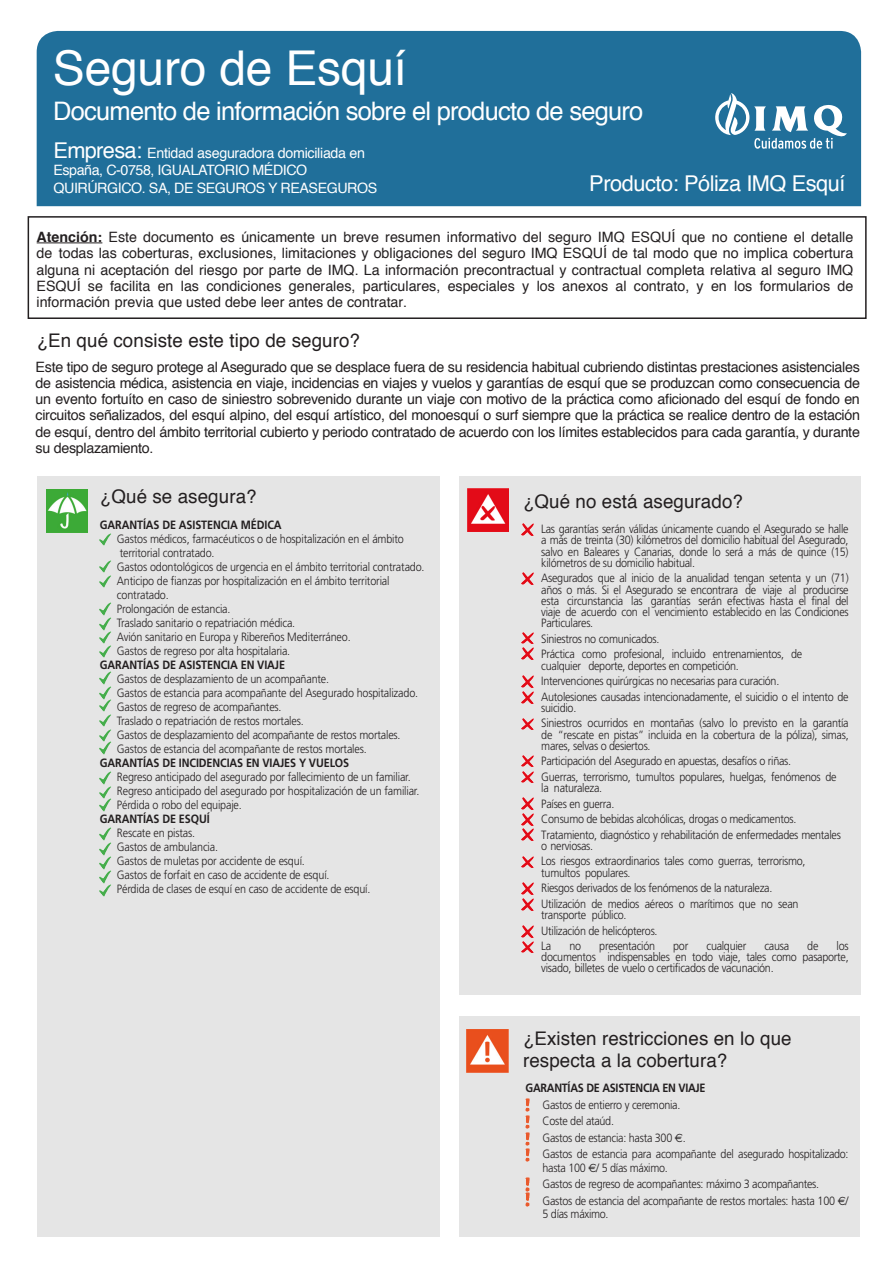
<style>
.page{position:relative;width:893px;height:1263px;background:#fff}
.page>*{position:absolute;margin:0;border:0;box-sizing:border-box;transform-origin:0 0}
.t1{font:48px "Helvetica";letter-spacing:-.005em;color:#fff}
.t2{font:25.5px "Helvetica";letter-spacing:-.03em;color:#fff}
.t3{font:21.75px "Helvetica";letter-spacing:-.02em;color:#fff}
.t4{font:18.75px "Helvetica";letter-spacing:.005em;color:#231f20}
.t5{font:14.25px/16.2px "Helvetica";letter-spacing:-.01em;color:#231f20;text-align:justify}
.t6{font:14.25px "Helvetica";letter-spacing:-.03em;color:#fff}
.t7{font:300 12px/15.5px "Frutiger";letter-spacing:-.025em;color:#231f20;scale:.9 1}
.t8{font:700 12px "Frutiger";letter-spacing:-.01em;color:#231f20;scale:.9 1}
.s1{font-size:21.75px}
.s2{font-weight:700}
.s3{font-family:"Euro Sans";font-weight:400}
</style>
<div class="page">
<div style="left:459px;top:1016px;width:401px;height:221px;background:#e5e5e5"></div>
<img style="left:467px;top:1029px;width:41px;height:43px">
<div style="left:37px;top:476px;width:402px;height:761px;background:#e5e5e5"></div>
<div style="left:37px;top:31px;width:824px;height:175px;background:#206f9a"></div>
<div style="left:28px;top:216px;width:839px;height:103px;border:2px solid #231f20"></div>
<div style="left:459px;top:476px;width:402px;height:519px;background:#e5e5e5"></div>
<img style="left:47px;top:490px;width:40px;height:42px">
<hr style="left:37px;top:243px;width:65px;height:1px;background:#231f20">
<svg style="left:100px;top:533px;width:11px;height:13px"></svg>
<svg style="left:100px;top:560px;width:11px;height:28px"></svg>
<svg style="left:100px;top:603px;width:11px;height:55px"></svg>
<svg style="left:100px;top:828px;width:11px;height:69px"></svg>
<img style="left:467px;top:488px;width:41px;height:43px">
<svg style="left:522px;top:524px;width:11px;height:11px"></svg>
<svg style="left:522px;top:573px;width:11px;height:11px"></svg>
<svg style="left:522px;top:676px;width:11px;height:27px"></svg>
<svg style="left:522px;top:632px;width:11px;height:27px"></svg>
<svg style="left:522px;top:718px;width:11px;height:12px"></svg>
<svg style="left:522px;top:755px;width:11px;height:28px"></svg>
<svg style="left:522px;top:798px;width:11px;height:42px"></svg>
<svg style="left:522px;top:856px;width:11px;height:12px"></svg>
<svg style="left:522px;top:883px;width:11px;height:27px"></svg>
<svg style="left:522px;top:925px;width:11px;height:28px"></svg>
<img style="left:525px;top:1098px;width:4px;height:14px">
<img style="left:525px;top:1115px;width:4px;height:14px">
<img style="left:525px;top:1132px;width:4px;height:14px">
<img style="left:525px;top:1148px;width:4px;height:14px">
<svg style="left:525px;top:1178px;width:4px;height:28px"></svg>
<svg style="left:100px;top:672px;width:11px;height:82px"></svg>
<svg style="left:100px;top:771px;width:11px;height:40px"></svg>
<svg style="left:715px;top:93px;width:132px;height:56px"></svg>
<p class="t1" style="left:53px;top:31px;width:356px">Seguro de Esquí</p>
<p class="t2" style="left:53px;top:91px;width:592px">Documento de información sobre el producto de seguro</p>
<p class="t6" style="left:54px;top:142px;width:313px"><span class="s1">Empresa:</span> Entidad aseguradora domiciliada en</p>
<p class="t6" style="left:54px;top:159px;width:255px">España, C-0758, IGUALATORIO MÉDICO</p>
<p class="t6" style="left:54px;top:177px;width:325px">QUIRÚRGICO. SA, DE SEGUROS Y REASEGUROS</p>
<p class="t5" style="left:37px;top:229px;width:818px"><span class="s2">Atención:</span> Este documento es únicamente un breve resumen informativo del seguro IMQ ESQUÍ que no contiene el detalle de todas las coberturas, exclusiones, limitaciones y obligaciones del seguro IMQ ESQUÍ de tal modo que no implica cobertura alguna ni aceptación del riesgo por parte de IMQ. La información precontractual y contractual completa relativa al seguro IMQ ESQUÍ se facilita en las condiciones generales, particulares, especiales y los anexos al contrato, y en los formularios de información previa que usted debe leer antes de contratar.</p>
<p class="t3" style="left:589px;top:166px;width:258px">Producto: Póliza IMQ Esquí</p>
<p class="t4" style="left:37px;top:326px;width:325px">¿En qué consiste este tipo de seguro?</p>
<p class="t5" style="left:36px;top:359px;width:826px">Este tipo de seguro protege al Asegurado que se desplace fuera de su residencia habitual cubriendo distintas prestaciones asistenciales de asistencia médica, asistencia en viaje, incidencias en viajes y vuelos y garantías de esquí que se produzcan como consecuencia de un evento fortuíto en caso de siniestro sobrevenido durante un viaje con motivo de la práctica como aficionado del esquí de fondo en circuitos señalizados, del esquí alpino, del esquí artístico, del monoesquí o surf siempre que la práctica se realice dentro de la estación de esquí, dentro del ámbito territorial cubierto y periodo contratado de acuerdo con los límites establecidos para cada garantía, y durante su desplazamiento.</p>
<p class="t4" style="left:100px;top:482px;width:158px">¿Qué se asegura?</p>
<p class="t8" style="left:100px;top:518px;width:203px">GARANTÍAS DE ASISTENCIA MÉDICA</p>
<p class="t7" style="left:117px;top:531px;width:320px">Gastos médicos, farmacéuticos o de hospitalización en el ámbito</p>
<p class="t7" style="left:120px;top:545px;width:107px">territorial contratado.</p>
<p class="t7" style="left:117px;top:559px;width:343px">Gastos odontológicos de urgencia en el ámbito territorial contratado.</p>
<p class="t7" style="left:117px;top:573px;width:304px">Anticipo de fianzas por hospitalización en el ámbito territorial</p>
<p class="t7" style="left:117px;top:587px;width:59px">contratado.</p>
<p class="t7" style="left:117px;top:601px;width:128px">Prolongación de estancia.</p>
<p class="t7" style="left:117px;top:615px;width:200px">Traslado sanitario o repatriación médica.</p>
<p class="t7" style="left:117px;top:629px;width:261px">Avión sanitario en Europa y Ribereños Mediterráneo.</p>
<p class="t7" style="left:117px;top:643px;width:194px">Gastos de regreso por alta hospitalaria.</p>
<p class="t8" style="left:100px;top:658px;width:207px">GARANTÍAS DE ASISTENCIA EN VIAJE</p>
<p class="t7" style="left:117px;top:671px;width:237px">Gastos de desplazamiento de un acompañante.</p>
<p class="t7" style="left:117px;top:685px;width:336px">Gastos de estancia para acompañante del Asegurado hospitalizado.</p>
<p class="t7" style="left:117px;top:699px;width:184px">Gastos de regreso de acompañantes.</p>
<p class="t7" style="left:117px;top:713px;width:209px">Traslado o repatriación de restos mortales.</p>
<p class="t7" style="left:117px;top:727px;width:317px">Gastos de desplazamiento del acompañante de restos mortales.</p>
<p class="t7" style="left:117px;top:741px;width:279px">Gastos de estancia del acompañante de restos mortales.</p>
<p class="t8" style="left:100px;top:756px;width:279px">GARANTÍAS DE INCIDENCIAS EN VIAJES Y VUELOS</p>
<p class="t7" style="left:117px;top:769px;width:328px">Regreso anticipado del asegurado por fallecimiento de un familiar.</p>
<p class="t7" style="left:117px;top:783px;width:338px">Regreso anticipado del asegurado por hospitalización de un familiar.</p>
<p class="t7" style="left:117px;top:797px;width:140px">Pérdida o robo del equipaje.</p>
<p class="t8" style="left:100px;top:812px;width:123px">GARANTÍAS DE ESQUÍ</p>
<p class="t7" style="left:117px;top:825px;width:88px">Rescate en pistas.</p>
<p class="t7" style="left:117px;top:839px;width:114px">Gastos de ambulancia.</p>
<p class="t7" style="left:117px;top:853px;width:210px">Gastos de muletas por accidente de esquí.</p>
<p class="t7" style="left:117px;top:867px;width:238px">Gastos de forfait en caso de accidente de esquí.</p>
<p class="t7" style="left:117px;top:881px;width:283px">Pérdida de clases de esquí en caso de accidente de esquí.</p>
<p class="t4" style="left:523px;top:487px;width:221px">¿Qué no está asegurado?</p>
<p class="t7" style="left:541px;top:523px;width:343px;line-height:11.2px;text-align:justify">Las garantías serán válidas únicamente cuando el Asegurado se halle a más de treinta (30) kilómetros del domicilio habitual del Asegurado, salvo en Baleares y Canarias, donde lo será a más de quince (15) kilómetros de su domicilio habitual.</p>
<p class="t7" style="left:541px;top:573px;width:343px;line-height:11.2px;text-align:justify">Asegurados que al inicio de la anualidad tengan setenta y un (71) años o más. Si el Asegurado se encontrara de viaje al producirse esta circunstancia las garantías serán efectivas hasta el final del viaje de acuerdo con el vencimiento establecido en las Condiciones Particulares.</p>
<p class="t7" style="left:541px;top:631px;width:291px">Siniestros no comunicados.<br>Práctica como profesional, incluido entrenamientos, de</p>
<p class="t7" style="left:541px;top:658px;width:343px">cualquier deporte, deportes en competición.<br>Intervenciones quirúrgicas no necesarias para curación.<br>Autolesiones causadas intencionadamente, el suicidio o el intento de</p>
<p class="t7" style="left:541px;top:700px;width:343px">suicidio.<br>Siniestros ocurridos en montañas (salvo lo previsto en la garantía</p>
<p class="t7" style="left:541px;top:729px;width:343px;line-height:11.2px">de “rescate en pistas” incluida en la cobertura de la póliza), simas, mares, selvas o desiertos.</p>
<p class="t7" style="left:541px;top:753px;width:330px">Participación del Asegurado en apuestas, desafíos o riñas.<br>Guerras, terrorismo, tumultos populares, huelgas, fenómenos de</p>
<p class="t7" style="left:541px;top:780px;width:334px">la naturaleza.<br>Países en guerra.<br>Consumo de bebidas alcohólicas, drogas o medicamentos.<br>Tratamiento, diagnóstico y rehabilitación de enfermedades mentales</p>
<p class="t7" style="left:541px;top:838px;width:295px">o nerviosas.<br>Los riesgos extraordinarios tales como guerras, terrorismo,</p>
<p class="t7" style="left:541px;top:865px;width:287px">tumultos populares.<br>Riesgos derivados de los fenómenos de la naturaleza.<br>Utilización de medios aéreos o marítimos que no sean</p>
<p class="t7" style="left:541px;top:907px;width:131px">transporte público.<br>Utilización de helicópteros.<br>La</p>
<p class="t7" style="left:541px;top:940px;width:343px;line-height:11.2px;text-align:justify;text-indent:295px">los documentos indispensables en todo viaje, tales como pasaporte, visado, billetes de vuelo o certificados de vacunación.</p>
<p class="t7" style="left:569px;top:938px;width:15px">no</p>
<p class="t7" style="left:599px;top:938px;width:64px">presentación</p>
<p class="t7" style="left:673px;top:938px;width:18px">por</p>
<p class="t7" style="left:706px;top:938px;width:46px">cualquier</p>
<p class="t7" style="left:764px;top:938px;width:29px">causa</p>
<p class="t7" style="left:807px;top:938px;width:14px">de</p>
<p class="t4" style="left:523px;top:1024px;width:270px">¿Existen restricciones en lo que</p>
<p class="t4" style="left:523px;top:1046px;width:206px">respecta a la cobertura?</p>
<p class="t8" style="left:525px;top:1081px;width:202px">GARANTÍAS DE ASISTENCIA EN VIAJE</p>
<p class="t7" style="left:542px;top:1097px;width:155px">Gastos de entierro y ceremonia.</p>
<p class="t7" style="left:542px;top:1113px;width:81px">Coste del ataúd.</p>
<p class="t7" style="left:542px;top:1130px;width:161px">Gastos de estancia: hasta 300 <span class="s3">€</span>.</p>
<p class="t7" style="left:542px;top:1147px;width:342px;line-height:13.5px">Gastos de estancia para acompañante del asegurado hospitalizado: hasta 100 <span class="s3">€</span>/ 5 días máximo.</p>
<p class="t7" style="left:542px;top:1176px;width:309px">Gastos de regreso de acompañantes: máximo 3 acompañantes.</p>
<p class="t7" style="left:542px;top:1194px;width:342px;line-height:13.5px">Gastos de estancia del acompañante de restos mortales: hasta 100 <span class="s3">€</span>/<br>5 días máximo.</p>
</div>
